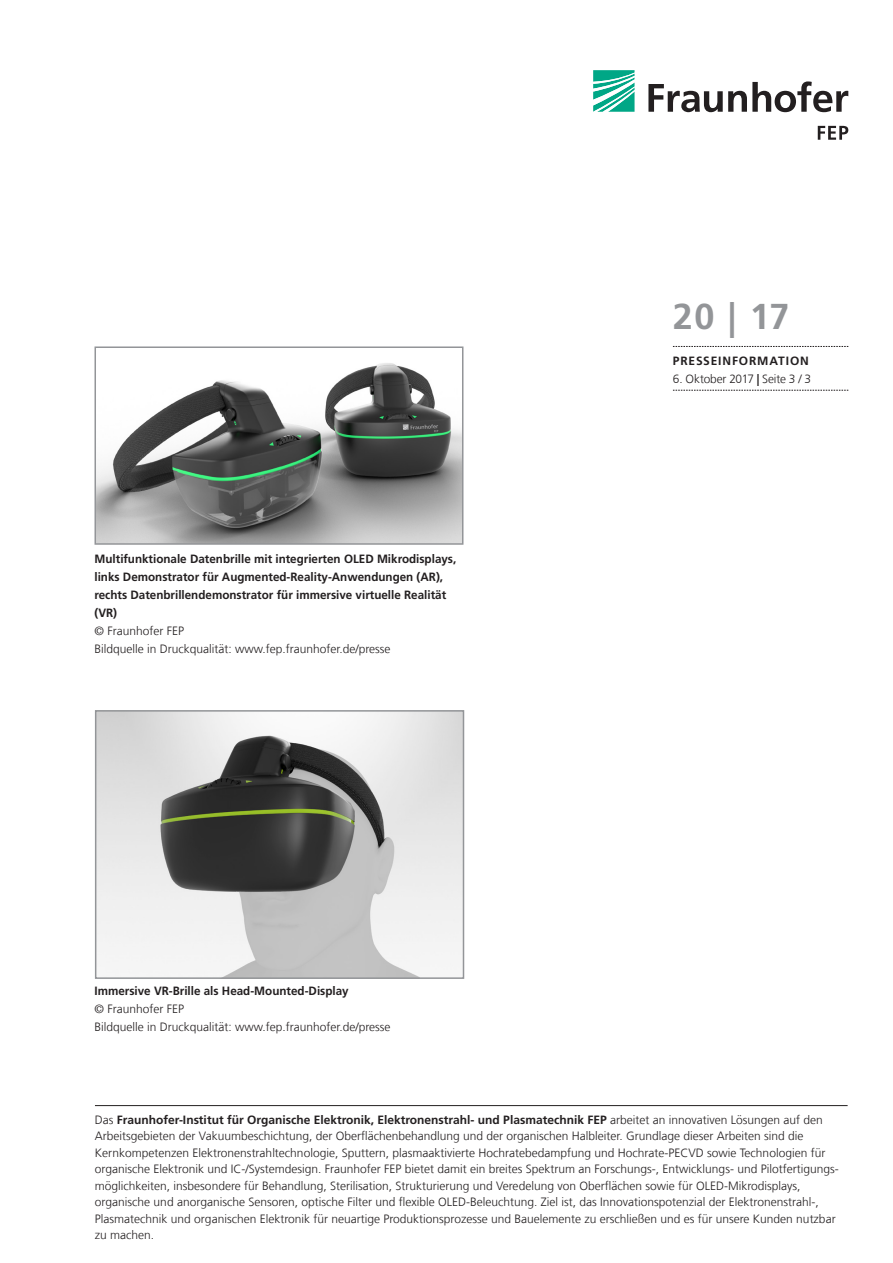
<style>
.page{position:relative;width:893px;height:1263px;background:#fff}
.page>*{position:absolute;margin:0;border:0;box-sizing:border-box;transform-origin:0 0}
.t1{font:700 36px "Frutiger LT Com";color:#939598}
._09___Fußzeile___45{font:300 12px/16.5px "Frutiger LT Com";color:#231f20}
._06___Bildtext___65{font:700 12px/18px "Frutiger LT Com";color:#231f20}
._06___Bildtext___65-2{font:300 12px "Frutiger LT Com";color:#231f20}
._06___Bildtext___65-3{font:700 12px "Frutiger LT Com";letter-spacing:.07em;color:#231f20}
.s1{font-weight:700}
</style>
<div class="page">
<svg style="left:673px;top:346px;width:175px;height:1px"></svg>
<svg style="left:673px;top:390px;width:175px;height:1px"></svg>
<svg style="left:593px;top:70px;width:41px;height:42px"></svg>
<svg style="left:648px;top:81px;width:200px;height:31px"></svg>
<svg style="left:818px;top:126px;width:30px;height:14px"></svg>
<img style="left:98px;top:713px;width:363px;height:263px">
<div style="left:95px;top:710px;width:369px;height:269px;border:2px solid #939598"></div>
<img style="left:97px;top:363px;width:363px;height:179px">
<div style="left:94px;top:346px;width:369px;height:199px;border:2px solid #939598"></div>
<hr style="left:95px;top:1105px;width:753px;height:1px;background:#231f20">
<h1 class="t1" style="left:673px;top:295px;width:118px">20 | 17</h1>
<p class="_06___Bildtext___65" style="left:94px;top:550px;width:363px">Multifunktionale Datenbrille mit integrierten OLED Mikrodisplays,</p>
<p class="_06___Bildtext___65" style="left:94px;top:568px;width:353px">links Demonstrator für Augmented-Reality-Anwendungen (AR), rechts Datenbrillendemonstrator für immersive virtuelle Realität (VR)</p>
<p class="_06___Bildtext___65-2" style="left:94px;top:624px;width:91px">© Fraunhofer FEP</p>
<p class="_06___Bildtext___65-2" style="left:94px;top:642px;width:298px">Bildquelle in Druckqualität: www.fep.fraunhofer.de/presse</p>
<p class="_06___Bildtext___65" style="left:94px;top:982px;width:256px">Immersive VR-Brille als Head-Mounted-Display</p>
<p class="_06___Bildtext___65-2" style="left:94px;top:1002px;width:91px">© Fraunhofer FEP</p>
<p class="_06___Bildtext___65-2" style="left:94px;top:1020px;width:298px">Bildquelle in Druckqualität: www.fep.fraunhofer.de/presse</p>
<p class="_06___Bildtext___65-3" style="left:673px;top:353px;width:138px">PRESSEINFORMATION</p>
<p class="_09___Fußzeile___45" style="left:673px;top:370px;width:140px">6. Oktober 2017 <span class="s1">|</span> Seite 3 / 3</p>
<p class="_09___Fußzeile___45" style="left:95px;top:1112px;width:745px">Das <span class="s1">Fraunhofer-Institut für Organische Elektronik, Elektronenstrahl- und Plasmatechnik FEP</span> arbeitet an innovativen Lösungen auf den Arbeitsgebieten der Vakuumbeschichtung, der Oberflächenbehandlung und der organischen Halbleiter. Grundlage dieser Arbeiten sind die Kernkompetenzen Elektronenstrahltechnologie, Sputtern, plasmaaktivierte Hochratebedampfung und Hochrate-PECVD sowie Technologien für organische Elektronik und IC-/Systemdesign. Fraunhofer FEP bietet damit ein breites Spektrum an Forschungs-, Entwicklungs- und Pilotfertigungs&shy;möglichkeiten, insbesondere für Behandlung, Sterilisation, Strukturierung und Veredelung von Oberflächen sowie für OLED-Mikrodisplays, organische und anorganische Sensoren, optische Filter und flexible OLED-Beleuchtung. Ziel ist, das Innovationspotenzial der Elektronenstrahl-, Plasmatechnik und organischen Elektronik für neuartige Produktionsprozesse und Bauelemente zu erschließen und es für unsere Kunden nutzbar zu machen.</p>
</div>
